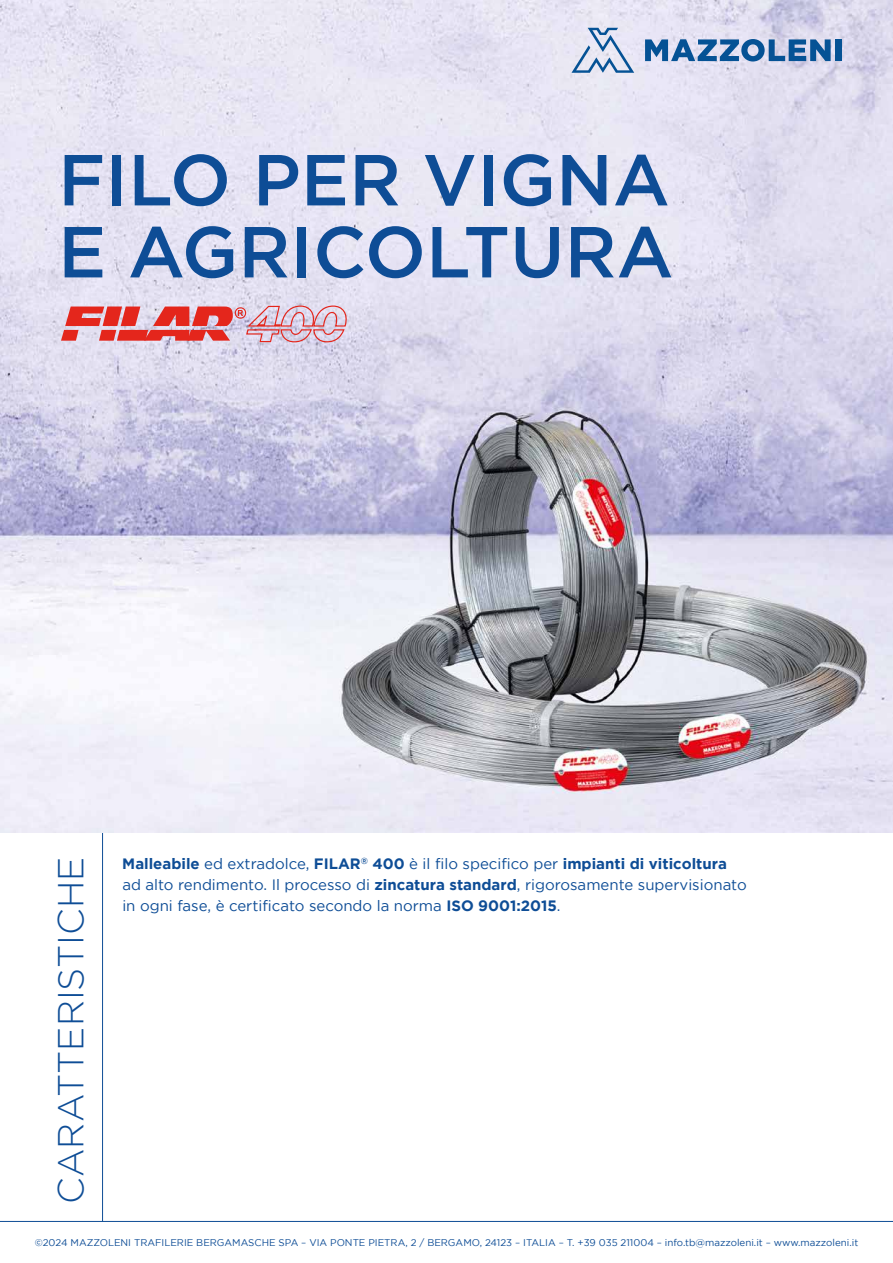
<style>
.page{position:relative;width:893px;height:1263px;background:#fff}
.page>*{position:absolute;margin:0;border:0;box-sizing:border-box;transform-origin:0 0}
.t1{font:500 72px/72px "Gotham";color:#0e4d96}
.t2{font:300 36px "Gotham";color:#0e4d96}
.t3{font:15px/21px "Gotham";color:#0e4d96}
.t4{font:9.75px "Gotham";color:#0e4d96}
.s1{font-weight:700}
</style>
<div class="page">
<hr style="left:102px;top:823px;width:1px;height:398px;background:#0e4d96">
<img style="left:0;top:0;width:893px;height:832px">
<svg style="left:61px;top:305px;width:289px;height:38px;background:#de9098"></svg>
<svg style="left:571px;top:28px;width:63px;height:45px;background:#bbc8e0"></svg>
<svg style="left:645px;top:39px;width:186px;height:23px;background:#6891be"></svg>
<div style="left:835px;top:39px;width:6px;height:22px;background:#055295"></div>
<hr style="left:0;top:1221px;width:893px;height:1px;background:#0e4d96">
<h1 class="t1" style="left:58px;top:142px;width:617px">FILO PER VIGNA<br>E AGRICOLTURA</h1>
<p class="t3" style="left:122px;top:853px;width:626px"><span class="s1">Malleabile</span> ed extradolce, <span class="s1">FILAR</span><sup>®</sup> <span class="s1">400</span> è il filo specifico per <span class="s1">impianti di viticoltura </span>ad alto rendimento. Il processo di <span class="s1">zincatura standard</span>, rigorosamente supervisionato in ogni fase, è certificato secondo la norma <span class="s1">ISO 9001:2015</span>.</p>
<h2 class="t2" style="left:51px;top:1203px;width:348px;rotate:-90deg">CARATTERISTICHE</h2>
<p class="t4" style="left:35px;top:1237px;width:825px">©2024 MAZZOLENI TRAFILERIE BERGAMASCHE SPA – VIA PONTE PIETRA, 2 / BERGAMO, 24123 – ITALIA – T. +39 035 211004 – info.tb@mazzoleni.it – www.mazzoleni.it</p>
</div>
